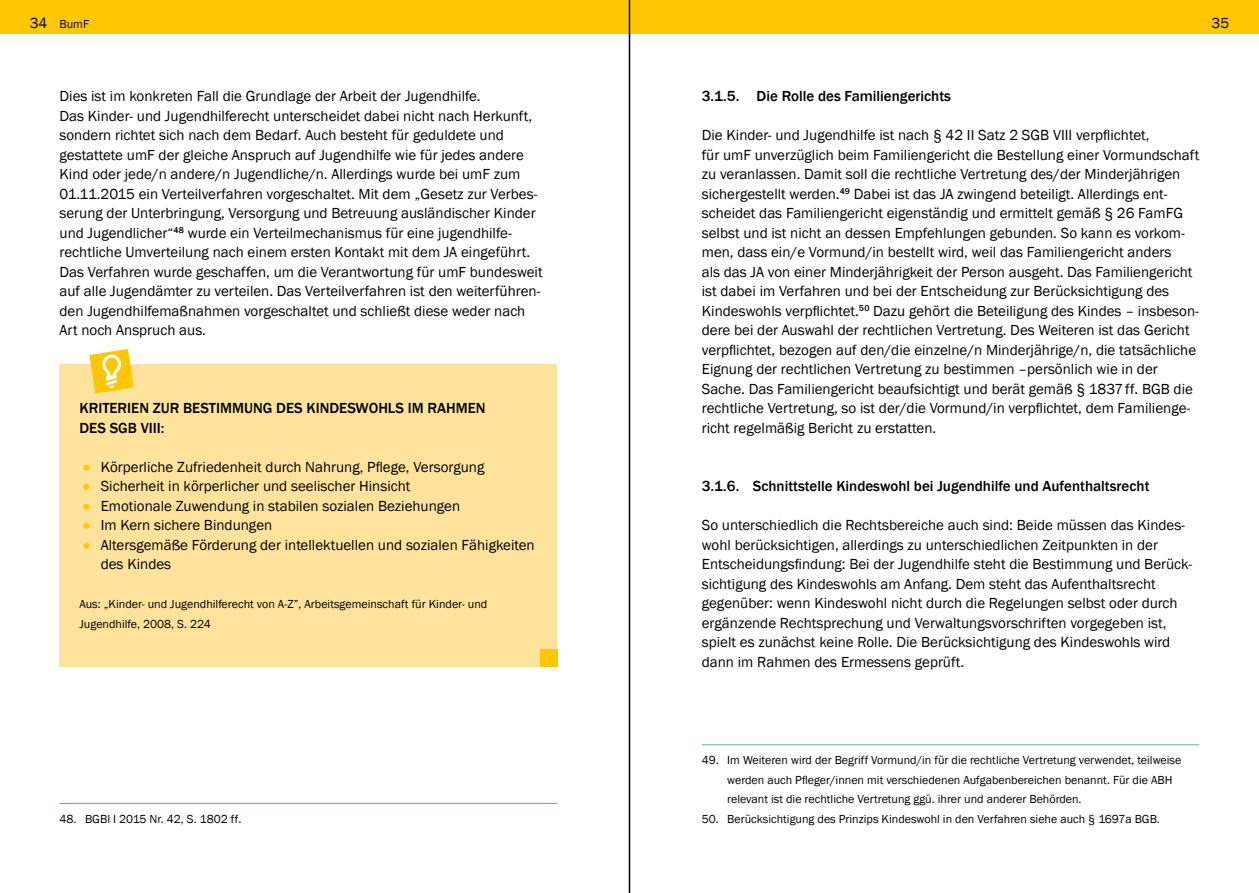
<style>
.page{position:relative;width:1259px;height:893px;background:#fff}
.page>*{position:absolute;margin:0;border:0;box-sizing:border-box;transform-origin:0 0}
.Text{font:15px/19.5px "Franklin Gothic";color:#000}
.Text-2{font:500 15px/19.5px "Franklin Gothic";color:#000}
.Fußnotenliste_RZ{font:12px/19.5px "Franklin Gothic";color:#000}
.Text-3{font:12px/19.5px "Franklin Gothic";color:#000}
.s1{font-size:15px}
.s2{font-size:21px;color:#fec701}
</style>
<div class="page">
<hr style="left:702px;top:744px;width:497px;height:1px;background:#67a99c">
<hr style="left:60px;top:803px;width:497px;height:1px;background:#67a99c">
<div style="left:60px;top:364px;width:497px;height:303px;background:#ffe39d"></div>
<div style="left:540px;top:650px;width:17px;height:17px;background:#fec701"></div>
<svg style="left:89px;top:349px;width:45px;height:45px"></svg>
<div style="left:0;top:0;width:629px;height:34px;background:#fec701"></div>
<div style="left:629px;top:0;width:630px;height:34px;background:#fec701"></div>
<hr style="left:629px;top:0;width:1px;height:893px;background:#000">
<p class="Fußnotenliste_RZ" style="left:30px;top:14px;width:61px"><span class="s1">34</span> BumF</p>
<p class="Text" style="left:1211px;top:13px;width:19px">35</p>
<p class="Text" style="left:60px;top:87px;width:485px">Dies ist im konkreten Fall die Grundlage der Arbeit der Jugendhilfe.<br>Das Kinder- und Jugendhilferecht unterscheidet dabei nicht nach Herkunft, sondern richtet sich nach dem Bedarf. Auch besteht für geduldete und gestattete umF der gleiche Anspruch auf Jugendhilfe wie für jedes andere Kind oder jede/n andere/n Jugendliche/n. Allerdings wurde bei umF zum 01.11.2015 ein Verteilverfahren vorgeschaltet. Mit dem „Gesetz zur Verbes&shy;serung der Unterbringung, Versorgung und Betreuung ausländischer Kinder und Jugendlicher“<sup>48</sup> wurde ein Verteilmechanismus für eine jugendhilfe&shy;rechtliche Umverteilung nach einem ersten Kontakt mit dem JA eingeführt.<br>Das Verfahren wurde geschaffen, um die Verantwortung für umF bundesweit auf alle Jugendämter zu verteilen. Das Verteilverfahren ist den weiterführen&shy;den Jugendhilfemaßnahmen vorgeschaltet und schließt diese weder nach Art noch Anspruch aus.</p>
<p class="Text-2" style="left:79px;top:398px;width:408px">KRITERIEN ZUR BESTIMMUNG DES KINDESWOHLS IM RAHMEN<br>DES SGB VIII:</p>
<p class="Text" style="left:79px;top:457px;width:406px"><span class="s2">•</span> Körperliche Zufriedenheit durch Nahrung, Pflege, Versorgung</p>
<p class="Text" style="left:79px;top:477px;width:332px"><span class="s2">•</span> Sicherheit in körperlicher und seelischer Hinsicht</p>
<p class="Text" style="left:79px;top:496px;width:382px"><span class="s2">•</span> Emotionale Zuwendung in stabilen sozialen Beziehungen</p>
<p class="Text" style="left:79px;top:516px;width:194px"><span class="s2">•</span> Im Kern sichere Bindungen</p>
<p class="Text" style="left:101px;top:535px;width:435px;text-indent:-21px"><span class="s2">•</span> Altersgemäße Förderung der intellektuellen und sozialen Fähigkeiten des Kindes</p>
<p class="Text-3" style="left:79px;top:595px;width:409px">Aus: „Kinder- und Jugendhilferecht von A-Z”, Arbeitsgemeinschaft für Kinder- und<br>Jugendhilfe, 2008, S. 224</p>
<p class="Fußnotenliste_RZ" style="left:60px;top:809px;width:183px">48. BGBl I 2015 Nr. 42, S. 1802 ff.</p>
<p class="Text-2" style="left:702px;top:86px;width:251px">3.1.5. Die Rolle des Familiengerichts</p>
<p class="Text" style="left:702px;top:126px;width:499px">Die Kinder- und Jugendhilfe ist nach § 42 II Satz 2 SGB VIII verpflichtet,<br>für umF unverzüglich beim Familiengericht die Bestellung einer Vormundschaft zu veranlassen. Damit soll die rechtliche Vertretung des/der Minderjährigen sichergestellt werden.<sup>49</sup> Dabei ist das JA zwingend beteiligt. Allerdings ent&shy;scheidet das Familiengericht eigenständig und ermittelt gemäß § 26 FamFG selbst und ist nicht an dessen Empfehlungen gebunden. So kann es vorkom&shy;men, dass ein/e Vormund/in bestellt wird, weil das Familiengericht anders<br>als das JA von einer Minderjährigkeit der Person ausgeht. Das Familiengericht ist dabei im Verfahren und bei der Entscheidung zur Berücksichtigung des Kindeswohls verpflichtet.<sup>50</sup> Dazu gehört die Beteiligung des Kindes – insbeson&shy;dere bei der Auswahl der rechtlichen Vertretung. Des Weiteren ist das Gericht verpflichtet, bezogen auf den/die einzelne/n Minderjährige/n, die tatsächliche Eignung der rechtlichen Vertretung zu bestimmen –persönlich wie in der Sache. Das Familiengericht beaufsichtigt und berät gemäß § 1837ff. BGB die rechtliche Vertretung, so ist der/die Vormund/in verpflichtet, dem Familienge&shy;richt regelmäßig Bericht zu erstatten.</p>
<p class="Text-2" style="left:702px;top:476px;width:449px">3.1.6. Schnittstelle Kindeswohl bei Jugendhilfe und Aufenthaltsrecht</p>
<p class="Text" style="left:702px;top:516px;width:492px">So unterschiedlich die Rechtsbereiche auch sind: Beide müssen das Kindes&shy;wohl berücksichtigen, allerdings zu unterschiedlichen Zeitpunkten in der Entscheidungsfindung: Bei der Jugendhilfe steht die Bestimmung und Berück&shy;sichtigung des Kindeswohls am Anfang. Dem steht das Aufenthaltsrecht gegenüber: wenn Kindeswohl nicht durch die Regelungen selbst oder durch ergänzende Rechtsprechung und Verwaltungsvorschriften vorgegeben ist, spielt es zunächst keine Rolle. Die Berücksichtigung des Kindeswohls wird dann im Rahmen des Ermessens geprüft.</p>
<p class="Fußnotenliste_RZ" style="left:727px;top:751px;width:455px;text-indent:-26px">49. Im Weiteren wird der Begriff Vormund/in für die rechtliche Vertretung verwendet, teilweise werden auch Pfleger/innen mit verschiedenen Aufgabenbereichen benannt. Für die ABH relevant ist die rechtliche Vertretung ggü. ihrer und anderer Behörden.</p>
<p class="Fußnotenliste_RZ" style="left:702px;top:809px;width:460px">50. Berücksichtigung des Prinzips Kindeswohl in den Verfahren siehe auch § 1697a BGB.</p>
</div>
